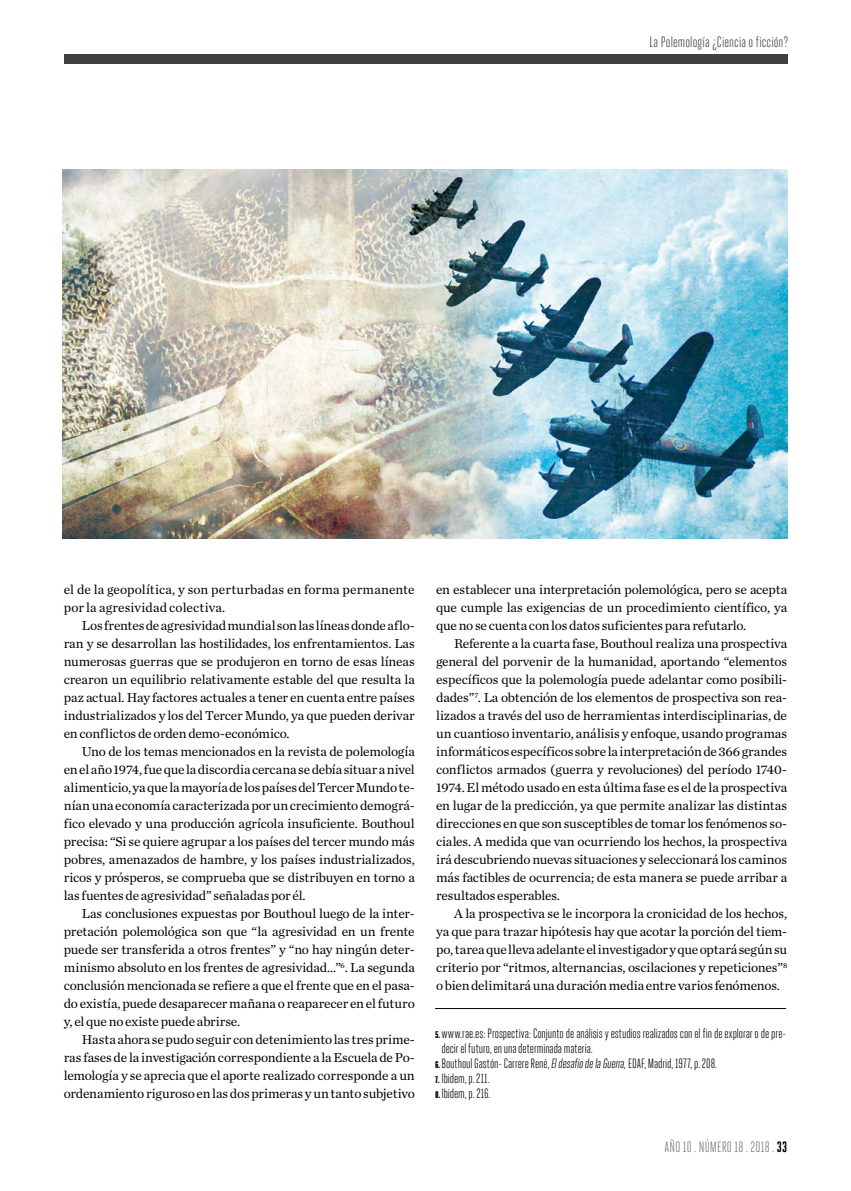
<style>
.page{position:relative;width:851px;height:1191px;background:#fff}
.page>*{position:absolute;margin:0;border:0;box-sizing:border-box;transform-origin:0 0}
.t1{font:15px "Heroic Condensed";letter-spacing:.005em;color:#414042}
.t2{font:15px "Heroic Condensed";letter-spacing:.015em;color:#77787b}
.t3{font:13.5px/18px "Chronicle Text G1";letter-spacing:-.01em;color:#000;text-align:justify}
.t4{font:13.5px/15px "Heroic Condensed";letter-spacing:-.01em;color:#000}
.t5{font:13.5px/18px "Chronicle Text G1";letter-spacing:.01em;color:#000}
.s1{font-weight:900;font-size:9.75px}
.s2{font-style:italic}
.s3{font-weight:700;color:#000}
</style>
<div class="page">
<div style="left:64px;top:54px;width:723px;height:9px;background:#414042"></div>
<img style="left:62px;top:170px;width:725px;height:368px">
<hr style="left:435px;top:1008px;width:351px;height:1px;background:#000">
<p class="t1" style="left:649px;top:33px;width:140px">La Polemología ¿Ciencia o ficción?</p>
<p class="t5" style="left:64px;top:580px;width:352px">el de la geopolítica, y son perturbadas en forma permanente por la agresividad colectiva.</p>
<p class="t3" style="left:64px;top:616px;width:352px;text-indent:18px">Los frentes de agresividad mundial son las líneas donde aflo&shy;ran y se desarrollan las hostilidades, los enfrentamientos. Las numerosas guerras que se produjeron en torno de esas líneas crearon un equilibrio relativamente estable del que resulta la paz actual. Hay factores actuales a tener en cuenta entre países industrializados y los del Tercer Mundo, ya que pueden derivar en conflictos de orden demo-económico.</p>
<p class="t3" style="left:64px;top:742px;width:352px;text-indent:18px">Uno de los temas mencionados en la revista de polemología en el año 1974, fue que la discordia cercana se debía situar a nivel alimenticio, ya que la mayoría de los países del Tercer Mundo te&shy;nían una economía caracterizada por un crecimiento demográ&shy;fico elevado y una producción agrícola insuficiente. Bouthoul precisa: “Si se quiere agrupar a los países del tercer mundo más pobres, amenazados de hambre, y los países industrializados, ricos y prósperos, se comprueba que se distribuyen en torno a las fuentes de agresividad” señaladas por él.</p>
<p class="t3" style="left:64px;top:904px;width:352px;text-indent:18px">Las conclusiones expuestas por Bouthoul luego de la inter&shy;pretación polemológica son que “la agresividad en un frente puede ser transferida a otros frentes” y “no hay ningún deter&shy;minismo absoluto en los frentes de agresividad…”<sup>6</sup>. La segunda conclusión mencionada se refiere a que el frente que en el pasa&shy;do existía, puede desaparecer mañana o reaparecer en el futuro y, el que no existe puede abrirse.</p>
<p class="t3" style="left:64px;top:1030px;width:352px;text-indent:18px">Hasta ahora se pudo seguir con detenimiento las tres prime&shy;ras fases de la investigación correspondiente a la Escuela de Po&shy;lemología y se aprecia que el aporte realizado corresponde a un ordenamiento riguroso en las dos primeras y un tanto subjetivo</p>
<p class="t3" style="left:436px;top:580px;width:352px">en establecer una interpretación polemológica, pero se acepta que cumple las exigencias de un procedimiento científico, ya que no se cuenta con los datos suficientes para refutarlo.</p>
<p class="t3" style="left:436px;top:634px;width:352px;text-indent:18px">Referente a la cuarta fase, Bouthoul realiza una prospectiva general del porvenir de la humanidad, aportando “elementos específicos que la polemología puede adelantar como posibili&shy;dades”<sup>7</sup>. La obtención de los elementos de prospectiva son rea&shy;lizados a través del uso de herramientas interdisciplinarias, de un cuantioso inventario, análisis y enfoque, usando programas informáticos específicos sobre la interpretación de 366 grandes conflictos armados (guerra y revoluciones) del período 1740- 1974. El método usado en esta última fase es el de la prospectiva en lugar de la predicción, ya que permite analizar las distintas direcciones en que son susceptibles de tomar los fenómenos so&shy;ciales. A medida que van ocurriendo los hechos, la prospectiva irá descubriendo nuevas situaciones y seleccionará los caminos más factibles de ocurrencia; de esta manera se puede arribar a resultados esperables.</p>
<p class="t3" style="left:436px;top:904px;width:352px;text-indent:18px">A la prospectiva se le incorpora la cronicidad de los hechos, ya que para trazar hipótesis hay que acotar la porción del tiem&shy;po, tarea que lleva adelante el investigador y que optará según su criterio por “ritmos, alternancias, oscilaciones y repeticiones”<sup>8 </sup>o bien delimitará una duración media entre varios fenómenos.</p>
<p class="t4" style="left:435px;top:1026px;width:352px"><span class="s1">5.</span>www.rae.es: Prospectiva: Conjunto de análisis y estudios realizados con el fin de explorar o de pre-</p>
<p class="t4" style="left:441px;top:1041px;width:153px">decir el futuro, en una determinada materia.</p>
<p class="t4" style="left:435px;top:1056px;width:283px"><span class="s1">6.</span>Bouthoul Gastón- Carrere René, <span class="s2">El desafío de la Guerra,</span> EDAF, Madrid, 1977, p. 208.</p>
<p class="t4" style="left:435px;top:1071px;width:57px"><span class="s1">7.</span> Ibidem, p. 211.<br><span class="s1">8.</span>Ibidem, p. 216.</p>
<p class="t2" style="left:664px;top:1139px;width:124px">AÑO 10 . NÚMERO 18 . 2018 . <span class="s3">33</span></p>
</div>
